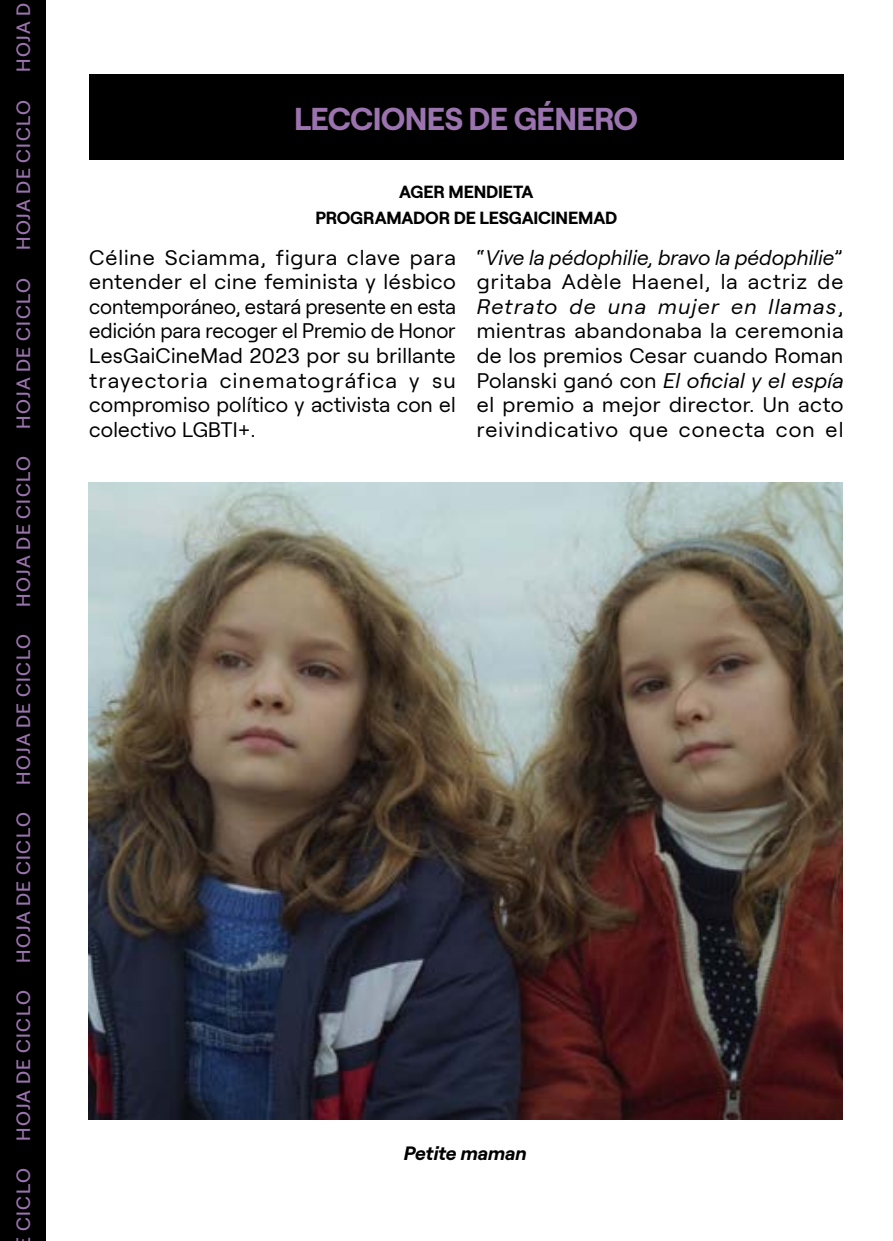
<style>
.page{position:relative;width:893px;height:1241px;background:#fff}
.page>*{position:absolute;margin:0;border:0;box-sizing:border-box;transform-origin:0 0}
.t1{font:700 31.5px "Roobert";letter-spacing:-.02em;color:#9b73af}
.t2{font:21px/24.5px "Roobert";letter-spacing:.015em;color:#000;text-align:justify}
.t3{font:500 19.25px "Roobert";letter-spacing:.08em;color:#9b73af}
.t4{font:italic 700 19.25px "Roobert";color:#000}
.t5{font:700 17.5px/26.2px "Roobert";letter-spacing:-.01em;color:#000;text-align:center}
.s1{font-style:italic}
</style>
<div class="page">
<div style="left:0;top:0;width:45px;height:1240px;background:#000"></div>
<div style="left:89px;top:74px;width:754px;height:86px;background:#000"></div>
<img style="left:88px;top:482px;width:754px;height:637px">
<p class="t3" style="left:9px;top:72px;width:71px;rotate:-90deg">HOJA D</p>
<p class="t3" style="left:9px;top:250px;width:152px;rotate:-90deg">HOJA DE CICLO</p>
<p class="t3" style="left:9px;top:428px;width:152px;rotate:-90deg">HOJA DE CICLO</p>
<p class="t3" style="left:9px;top:606px;width:152px;rotate:-90deg">HOJA DE CICLO</p>
<p class="t3" style="left:9px;top:784px;width:152px;rotate:-90deg">HOJA DE CICLO</p>
<p class="t3" style="left:9px;top:962px;width:152px;rotate:-90deg">HOJA DE CICLO</p>
<p class="t3" style="left:9px;top:1140px;width:152px;rotate:-90deg">HOJA DE CICLO</p>
<p class="t3" style="left:9px;top:1230px;width:65px;rotate:-90deg">CICLO</p>
<h1 class="t1" style="left:294px;top:94px;width:346px">LECCIONES DE GÉNERO</h1>
<p class="t5" style="left:315px;top:177px;width:303px">AGER MENDIETA<br>PROGRAMADOR DE LESGAICINEMAD</p>
<p class="t2" style="left:89px;top:243px;width:368px">Céline Sciamma, figura clave para entender el cine feminista y lésbico contemporáneo, estará presente en esta edición para recoger el Premio de Honor LesGaiCineMad 2023 por su brillante trayectoria cinematográfica y su compromiso político y activista con el colectivo LGBTI+.</p>
<p class="t2" style="left:477px;top:243px;width:368px">“<span class="s1">Vive la pédophilie, bravo la pédophilie</span>” gritaba Adèle Haenel, la actriz de <span class="s1">Retrato de una mujer en llamas</span>, mientras abandonaba la ceremonia de los premios Cesar cuando Roman Polanski ganó con <span class="s1">El oficial y el espía </span>el premio a mejor director. Un acto reivindicativo que conecta con el</p>
<p class="t4" style="left:404px;top:1137px;width:124px">Petite maman</p>
</div>
